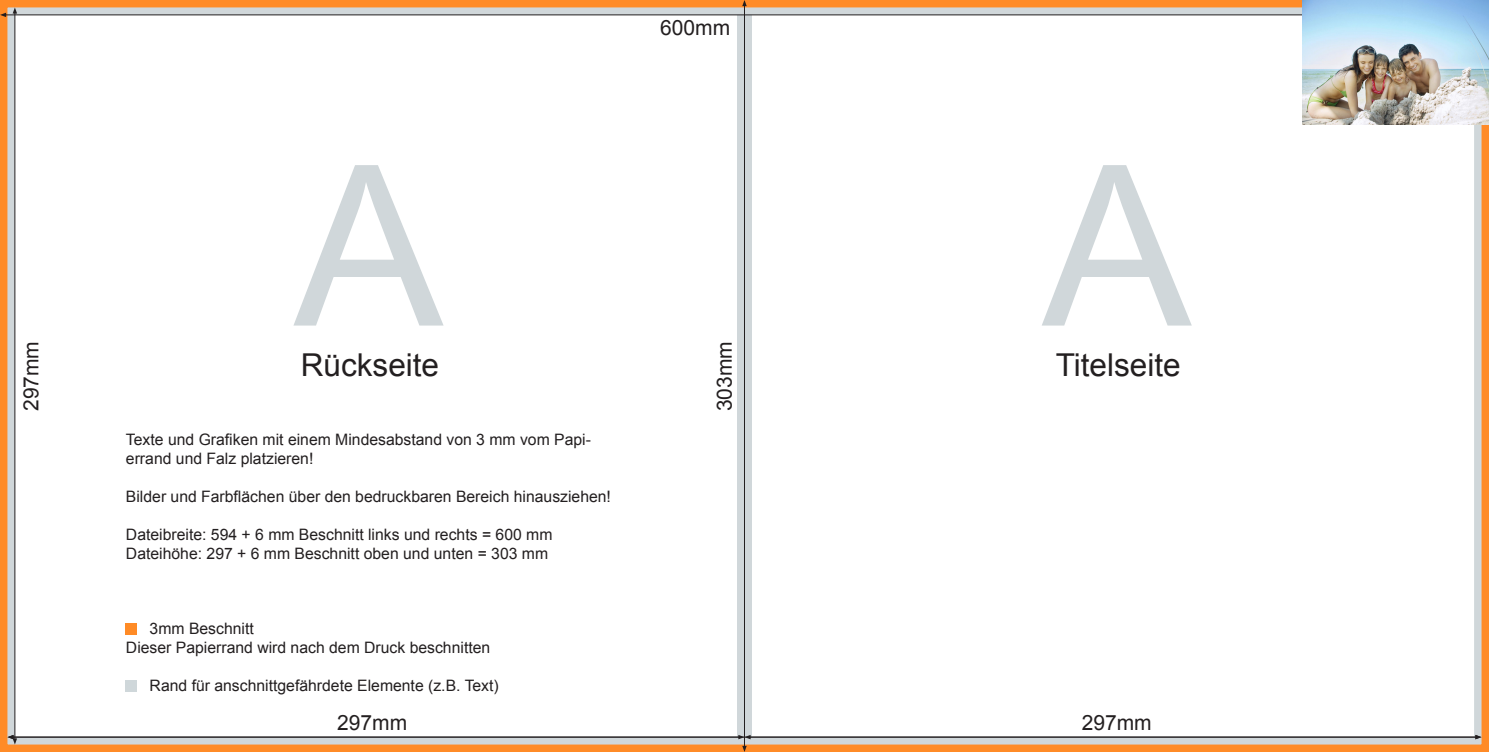
<style>
.page{position:relative;width:1489px;height:752px;background:#fff}
.page>*{position:absolute;margin:0;border:0;box-sizing:border-box;transform-origin:0 0}
.t1{font:224px "Arial";color:#d0d7da}
.t2{font:31.5px "Arial";color:#231f20}
.t3{font:21px "Arial";color:#231f20}
.t4{font:15.75px/18.9px "Arial";color:#231f20}
</style>
<div class="page">
<div style="left:0;top:0;width:1488px;height:752px;border:15px solid #d0d7da"></div>
<div style="left:737px;top:0;width:15px;height:752px;background:#d0d7da"></div>
<div style="left:0;top:0;width:1488px;height:752px;border:7px solid #ff8b27"></div>
<hr style="left:744px;top:5px;width:1px;height:742px;background:#231f20">
<svg style="left:742px;top:0;width:4px;height:6px"></svg>
<svg style="left:742px;top:745px;width:4px;height:7px"></svg>
<hr style="left:14px;top:12px;width:1px;height:727px;background:#231f20">
<svg style="left:13px;top:7px;width:4px;height:7px"></svg>
<hr style="left:5px;top:14px;width:1478px;height:1px;background:#231f20">
<svg style="left:0;top:13px;width:6px;height:4px"></svg>
<hr style="left:12px;top:736px;width:727px;height:1px;background:#231f20">
<svg style="left:7px;top:734px;width:10px;height:10px"></svg>
<hr style="left:749px;top:736px;width:727px;height:1px;background:#231f20">
<svg style="left:738px;top:735px;width:12px;height:4px"></svg>
<svg style="left:1475px;top:734px;width:6px;height:5px"></svg>
<img style="left:1302px;top:0;width:186px;height:124px">
<svg style="left:126px;top:623px;width:10px;height:11px"></svg>
<svg style="left:126px;top:680px;width:10px;height:11px"></svg>
<h3 class="t3" style="left:17px;top:411px;width:72px;rotate:-90deg">297mm</h3>
<h3 class="t3" style="left:660px;top:14px;width:72px">600mm</h3>
<h1 class="t1" style="left:294px;top:100px;width:151px">A</h1>
<h2 class="t2" style="left:301px;top:344px;width:140px">Rückseite</h2>
<p class="t4" style="left:126px;top:430px;width:466px">Texte und Grafiken mit einem Mindesabstand von 3 mm vom Papi&shy;errand und Falz platzieren!</p>
<p class="t4" style="left:126px;top:487px;width:486px">Bilder und Farbflächen über den bedruckbaren Bereich hinausziehen!</p>
<p class="t4" style="left:126px;top:525px;width:428px">Dateibreite: 594 + 6 mm Beschnitt links und rechts = 600 mm<br>Dateihöhe: 297 + 6 mm Beschnitt oben und unten = 303 mm</p>
<p class="t4" style="left:126px;top:619px;width:366px;text-indent:24px">3mm Beschnitt<br>Dieser Papierrand wird nach dem Druck beschnitten</p>
<p class="t4" style="left:150px;top:676px;width:351px">Rand für anschnittgefährdete Elemente (z.B. Text)</p>
<h3 class="t3" style="left:710px;top:411px;width:72px;rotate:-90deg">303mm</h3>
<h1 class="t1" style="left:1041px;top:100px;width:151px">A</h1>
<h2 class="t2" style="left:1055px;top:344px;width:126px">Titelseite</h2>
<h3 class="t3" style="left:337px;top:708px;width:72px">297mm</h3>
<h3 class="t3" style="left:1081px;top:708px;width:72px">297mm</h3>
</div>
